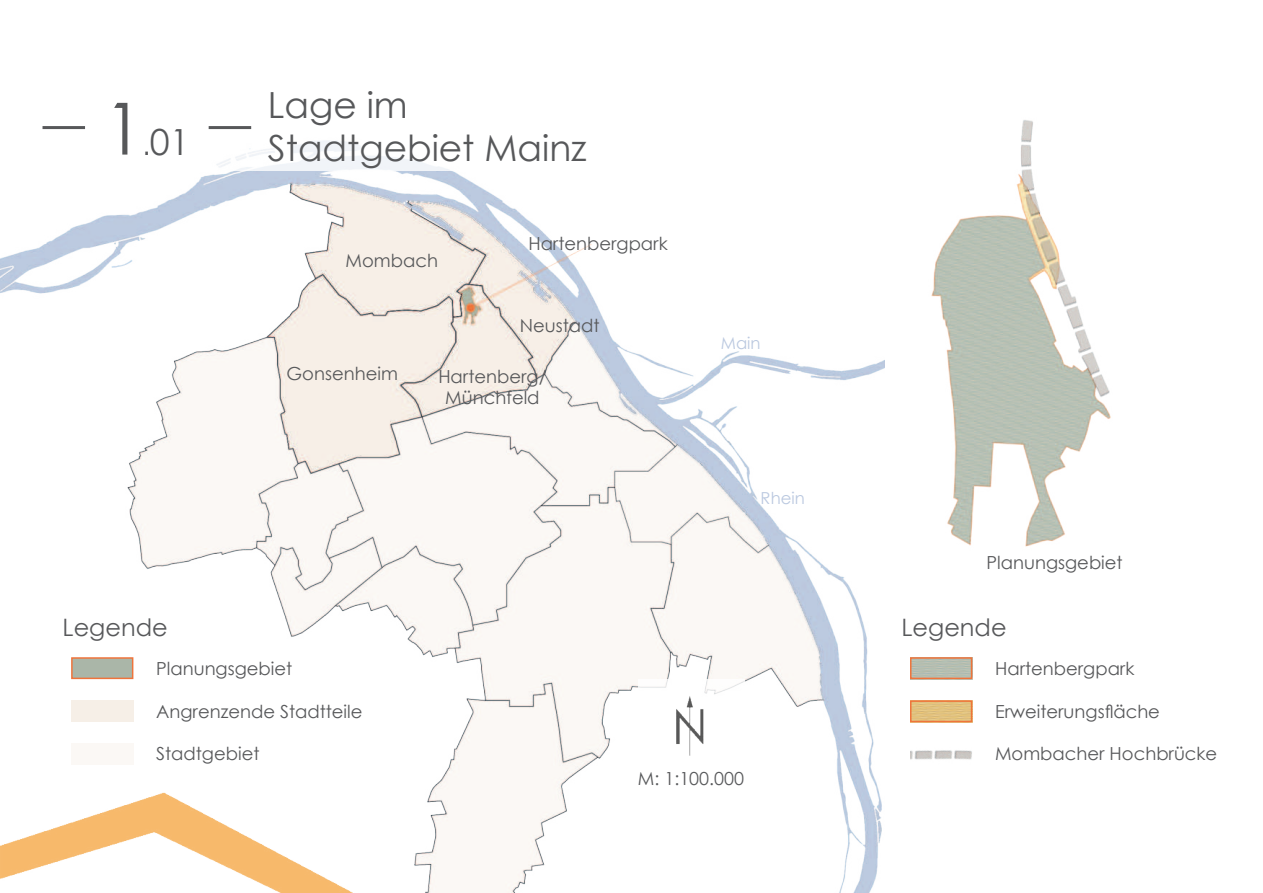
<style>
.page{position:relative;width:1263px;height:893px;background:#fff}
.page>*{position:absolute;margin:0;border:0;box-sizing:border-box;transform-origin:0 0}
.t1{font:36px "Century Gothic";color:#57585a}
.t2{font:24px "Century Gothic";color:#57585a}
.t3{font:18px/21.6px "Century Gothic";color:#57585a;text-align:center}
.t4{font:16.5px "Century Gothic";color:#bbc9e0}
.s1{font-size:72px}
.s2{font-family:"Agency FB"}
</style>
<div class="page">
<img style="left:0;top:170px;width:882px;height:723px">
<img style="left:0;top:765px;width:480px;height:128px">
<div style="left:71px;top:657px;width:62px;height:22px;background:#aab6a8;border:1px solid #ef743b"></div>
<div style="left:71px;top:700px;width:62px;height:22px;background:#f6efe7"></div>
<div style="left:71px;top:743px;width:62px;height:22px;background:#fbf8f5"></div>
<div style="left:638px;top:679px;width:106px;height:107px;background:#fff"></div>
<img style="left:647px;top:679px;width:85px;height:77px">
<img style="left:872px;top:120px;width:239px;height:455px">
<div style="left:910px;top:657px;width:62px;height:22px;border:1px solid #ef743b"></div>
<div style="left:910px;top:700px;width:62px;height:22px;border:1px solid #ef743b"></div>
<img style="left:910px;top:750px;width:62px;height:10px">
<hr style="left:43px;top:126px;width:42px;height:3px;background:#57585a">
<hr style="left:209px;top:126px;width:42px;height:3px;background:#57585a">
<h1 class="t1" style="left:104px;top:128px;width:87px"><span class="s1">1</span><span class="s2">.</span>01</h1>
<h1 class="t1" style="left:268px;top:91px;width:141px">Lage im</h1>
<h1 class="t1" style="left:268px;top:134px;width:320px">Stadtgebiet Mainz</h1>
<p class="t3" style="left:346px;top:251px;width:94px">Mombach</p>
<p class="t3" style="left:528px;top:234px;width:141px">Hartenbergpark</p>
<p class="t3" style="left:520px;top:316px;width:81px">Neustadt</p>
<p class="t3" style="left:287px;top:365px;width:113px">Gonsenheim</p>
<p class="t3" style="left:438px;top:367px;width:110px">Hartenberg/<br>Münchfeld</p>
<h2 class="t2" style="left:63px;top:618px;width:107px">Legende</h2>
<p class="t3" style="left:156px;top:659px;width:138px">Planungsgebiet</p>
<p class="t3" style="left:156px;top:702px;width:208px">Angrenzende Stadtteile</p>
<p class="t3" style="left:156px;top:744px;width:105px">Stadtgebiet</p>
<p class="t4" style="left:721px;top:337px;width:41px">Main</p>
<p class="t4" style="left:761px;top:492px;width:46px">Rhein</p>
<p class="t3" style="left:638px;top:769px;width:108px">M: 1:100.000</p>
<p class="t3" style="left:986px;top:553px;width:138px">Planungsgebiet</p>
<h2 class="t2" style="left:901px;top:618px;width:107px">Legende</h2>
<p class="t3" style="left:995px;top:659px;width:141px">Hartenbergpark</p>
<p class="t3" style="left:995px;top:700px;width:166px">Erweiterungs昀氀äche</p>
<p class="t3" style="left:995px;top:744px;width:224px">Mombacher Hochbrücke</p>
</div>
